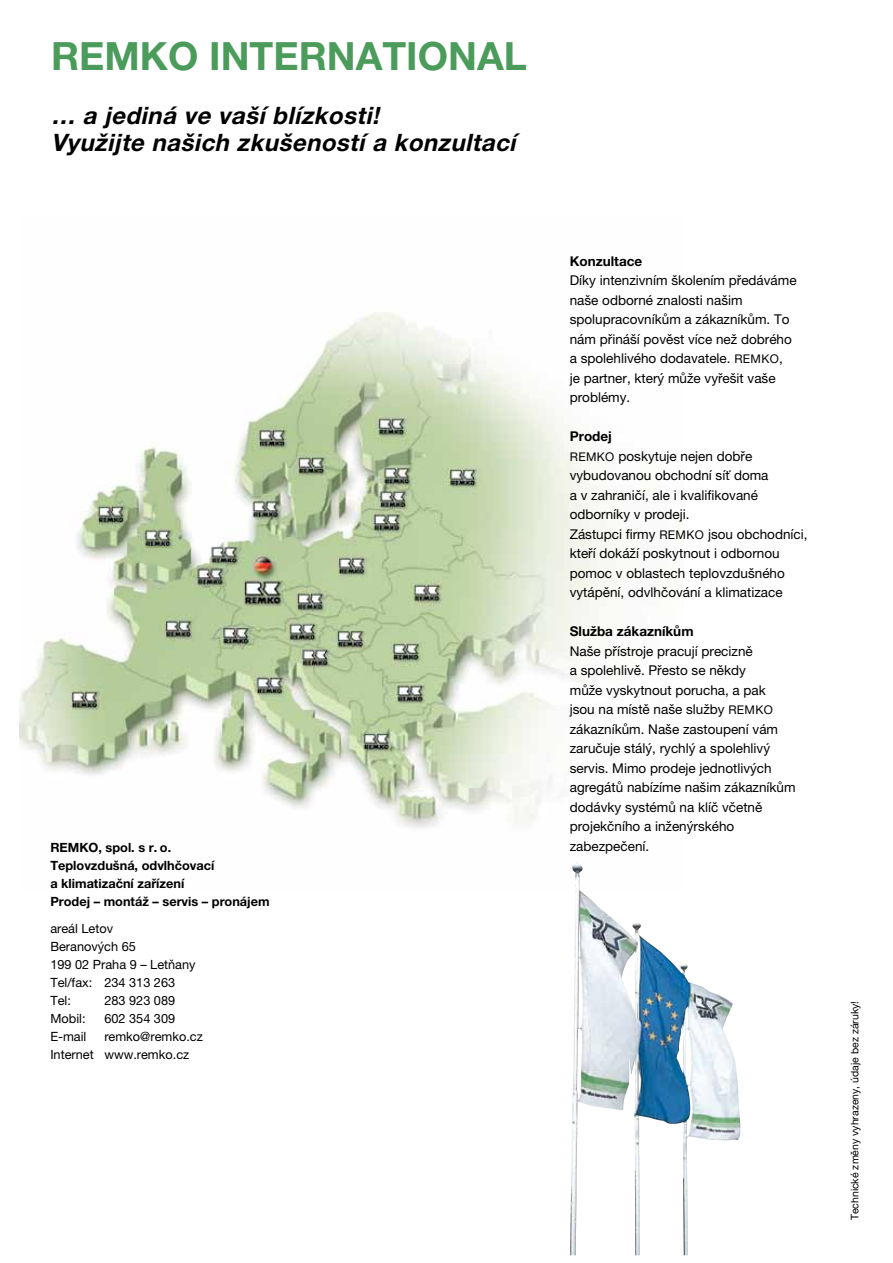
<style>
.page{position:relative;width:893px;height:1263px;background:#fff}
.page>*{position:absolute;margin:0;border:0;box-sizing:border-box;transform-origin:0 0}
.t1{font:700 39px "Helvetica Neue LT Pro";color:#4b9c5b}
.t2{font:italic 700 24px/27px "Helvetica Neue LT Pro";letter-spacing:.02em;color:#000}
.t3{font:13.5px/19.5px "Helvetica Neue LT Pro";color:#000}
.t4{font:700 13.5px "Helvetica Neue LT Pro";color:#000}
.t5{font:12.75px/18px "Helvetica Neue LT Pro";color:#000}
.t6{font:700 12.75px/18px "Helvetica Neue LT Pro";color:#000}
.t7{font:10.5px "Helvetica Neue LT Pro";color:#000}
.s1{font-size:12px}
.s2{font-weight:700}
</style>
<div class="page">
<img style="left:19px;top:312px;width:597px;height:551px">
<img style="left:570px;top:863px;width:170px;height:392px">
<h1 class="t1" style="left:51px;top:32px;width:477px">REMKO INTERNATIONAL</h1>
<h2 class="t2" style="left:51px;top:102px;width:466px">… a jediná ve vaší blízkosti!<br>Využijte našich zkušeností a konzultací</h2>
<p class="t6" style="left:50px;top:838px;width:221px">REMKO, spol. s r. o.<br>Teplovzdušná, odvlhčovací<br>a klimatizační zařízení<br>Prodej – montáž – servis – pronájem</p>
<p class="t5" style="left:50px;top:920px;width:147px">areál Letov<br>Beranových 65<br>199 02 Praha 9 – Letňany<br>Tel/fax: 234 313 263<br>Tel:</p>
<p class="t5" style="left:104px;top:992px;width:72px">283 923 089</p>
<p class="t5" style="left:50px;top:1010px;width:37px">Mobil:</p>
<p class="t5" style="left:104px;top:1010px;width:72px">602 354 309</p>
<p class="t5" style="left:50px;top:1028px;width:38px">E-mail</p>
<p class="t5" style="left:50px;top:1028px;width:154px;text-indent:54px">remko@remko.cz<br>Internet www.remko.cz</p>
<p class="t4" style="left:570px;top:253px;width:74px">Konzultace</p>
<p class="t3" style="left:570px;top:271px;width:228px">Díky intenzivním školením předáváme naše odborné znalosti našim spolupracovníkům a zákazníkům. To nám přináší pověst více než dobrého a spolehlivého dodavatele. <span class="s1">REMKO</span>, je partner, který může vyřešit vaše problémy.</p>
<p class="t3" style="left:570px;top:427px;width:239px"><span class="s2">Prodej<br></span><span class="s1">REMKO</span> poskytuje nejen dobře vybudovanou obchodní síť doma<br>a v zahraničí, ale i kvalifikované odborníky v prodeji.<br>Zástupci firmy <span class="s1">REMKO</span> jsou obchodníci, kteří dokáží poskytnout i odbornou pomoc v oblastech teplovzdušného vytápění, odvlhčování a klimatizace</p>
<p class="t4" style="left:570px;top:623px;width:125px">Služba zákazníkům</p>
<p class="t3" style="left:570px;top:641px;width:227px">Naše přístroje pracují precizně<br>a spolehlivě. Přesto se někdy<br>může vyskytnout porucha, a pak<br>jsou na místě naše služby <span class="s1">REMKO </span>zákazníkům. Naše zastoupení vám zaručuje stálý, rychlý a spolehlivý servis. Mimo prodeje jednotlivých agregátů nabízíme našim zákazníkům dodávky systémů na klíč včetně projekčního a inženýrského zabezpečení.</p>
<p class="t7" style="left:849px;top:1220px;width:221px;rotate:-90deg">Technické změny vyhrazeny, údaje bez záruky!</p>
</div>
